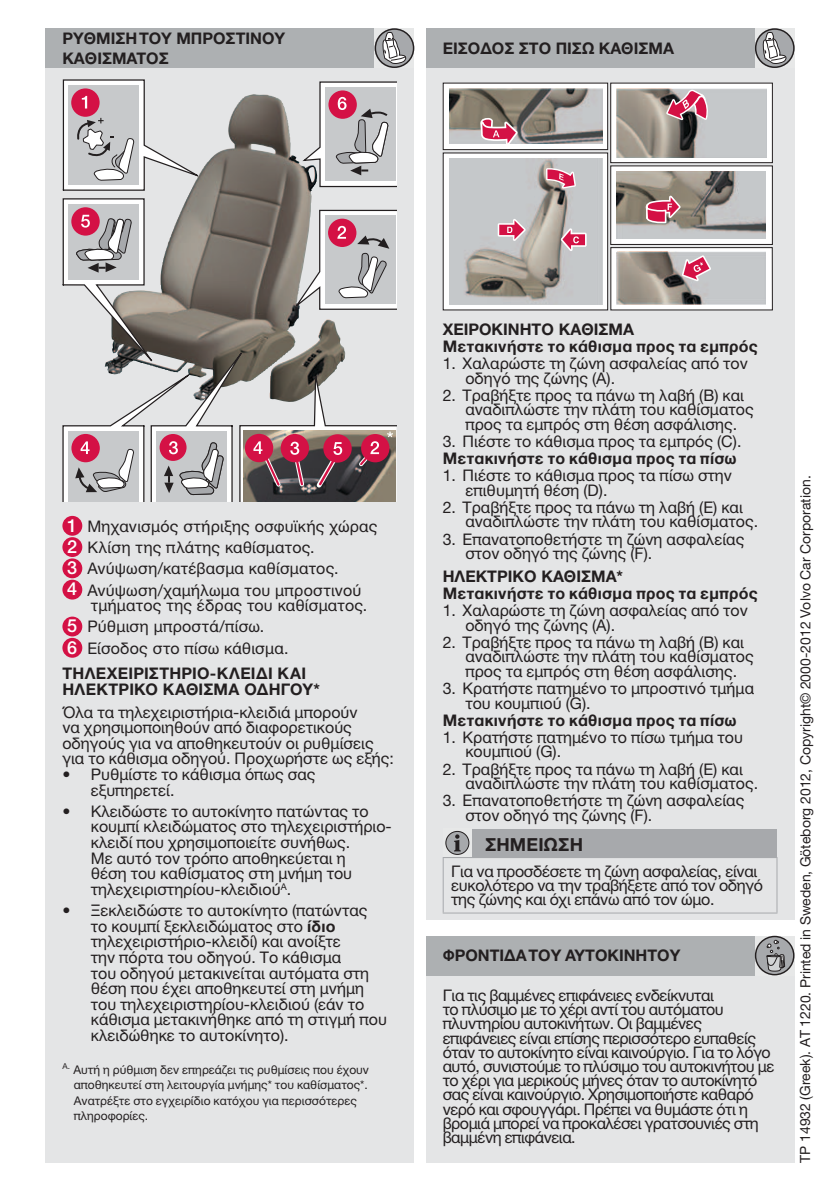
<style>
.page{position:relative;width:840px;height:1191px;background:#fff}
.page>*{position:absolute;margin:0;border:0;box-sizing:border-box;transform-origin:0 0}
.t1{font:700 18px "Helvetica Neue ECG";color:#231f20}
.t2{font:16px/15.6px "Helvetica Neue ECG";color:#231f20}
.t3{font:16px/14.2px "Helvetica Neue ECG";letter-spacing:-.03em;color:#231f20}
.t4{font:700 16px/17.2px "Helvetica Neue ECG";letter-spacing:.015em;color:#231f20}
.t5{font:16px/14px "Helvetica Neue ECG";letter-spacing:-.02em;color:#231f20}
.t6{font:14px "Helvetica Neue ECG";color:#231f20}
.t7{font:12px/15.6px "Helvetica Neue ECG";color:#231f20}
.s1{font-family:"Helvetica Neue";font-weight:500;font-size:18px;color:#fff}
.s2{font-weight:700}
</style>
<div class="page">
<div style="left:45px;top:28px;width:369px;height:1134px;background:#e4e5e6"></div>
<img style="left:187px;top:94px;width:66px;height:104px">
<svg style="left:62px;top:79px;width:148px;height:112px"></svg>
<svg style="left:62px;top:198px;width:334px;height:304px"></svg>
<svg style="left:300px;top:81px;width:96px;height:107px"></svg>
<div style="left:425px;top:935px;width:369px;height:227px;background:#e4e5e6"></div>
<div style="left:425px;top:28px;width:369px;height:892px;background:#e4e5e6"></div>
<svg style="left:612px;top:85px;width:158px;height:76px"></svg>
<div style="left:610px;top:83px;width:162px;height:80px;border:1px solid #231f20"></div>
<div style="left:443px;top:83px;width:164px;height:67px;background:#fff"></div>
<div style="left:442px;top:83px;width:165px;height:67px;border:1px solid #231f20"></div>
<svg style="left:612px;top:249px;width:158px;height:59px;background:#f6f5f4"></svg>
<div style="left:610px;top:247px;width:162px;height:63px;border:1px solid #231f20"></div>
<div style="left:443px;top:153px;width:164px;height:157px;background:#fff"></div>
<div style="left:610px;top:165px;width:162px;height:80px;background:#fff;border:1px solid #231f20"></div>
<img style="left:616px;top:171px;width:149px;height:68px">
<img style="left:616px;top:89px;width:149px;height:69px">
<img style="left:616px;top:252px;width:149px;height:52px">
<img style="left:449px;top:158px;width:153px;height:146px">
<img style="left:449px;top:89px;width:153px;height:55px">
<svg style="left:545px;top:168px;width:30px;height:20px"></svg>
<svg style="left:681px;top:255px;width:29px;height:26px"></svg>
<svg style="left:560px;top:228px;width:26px;height:23px"></svg>
<svg style="left:497px;top:219px;width:28px;height:22px"></svg>
<svg style="left:479px;top:83px;width:39px;height:66px"></svg>
<svg style="left:643px;top:83px;width:65px;height:141px;background:#a58e8c"></svg>
<div style="left:45px;top:28px;width:369px;height:40px;background:#adb0b2"></div>
<div style="left:374px;top:28px;width:40px;height:40px;background:#e7e8e8"></div>
<svg style="left:374px;top:28px;width:40px;height:40px"></svg>
<div style="left:374px;top:28px;width:40px;height:40px;border:1px solid #231f20;border-radius:50%"></div>
<svg style="left:382px;top:31px;width:24px;height:33px"></svg>
<div style="left:425px;top:28px;width:369px;height:40px;background:#adb0b2"></div>
<div style="left:754px;top:28px;width:40px;height:40px;background:#e7e8e8"></div>
<svg style="left:754px;top:28px;width:40px;height:40px"></svg>
<div style="left:754px;top:28px;width:40px;height:40px;border:1px solid #231f20;border-radius:50%"></div>
<svg style="left:762px;top:31px;width:24px;height:33px"></svg>
<div style="left:425px;top:935px;width:369px;height:40px;background:#adb0b2"></div>
<svg style="left:754px;top:935px;width:40px;height:40px"></svg>
<svg style="left:755px;top:936px;width:38px;height:38px"></svg>
<div style="left:754px;top:935px;width:40px;height:40px;border:1px solid #231f20;border-radius:50%"></div>
<svg style="left:765px;top:940px;width:20px;height:32px"></svg>
<div style="left:62px;top:516px;width:20px;height:20px;background:#d41145;border-radius:50%"></div>
<div style="left:62px;top:537px;width:20px;height:20px;background:#d41145;border-radius:50%"></div>
<div style="left:62px;top:558px;width:20px;height:20px;background:#d41145;border-radius:50%"></div>
<div style="left:62px;top:580px;width:20px;height:19px;background:#d41145;border-radius:50%"></div>
<div style="left:62px;top:616px;width:20px;height:20px;background:#d41145;border-radius:50%"></div>
<div style="left:62px;top:638px;width:20px;height:19px;background:#d41145;border-radius:50%"></div>
<div style="left:443px;top:828px;width:333px;height:29px;background:#a7a9ac"></div>
<hr style="left:442px;top:858px;width:1px;height:54px;background:#a7a9ac">
<hr style="left:776px;top:858px;width:1px;height:54px;background:#a7a9ac">
<hr style="left:442px;top:857px;width:335px;height:1px;background:#a7a9ac">
<hr style="left:442px;top:912px;width:335px;height:1px;background:#a7a9ac">
<svg style="left:443px;top:828px;width:28px;height:29px"></svg>
<div style="left:445px;top:831px;width:23px;height:23px;background:#a7a9ac;border-radius:50%"></div>
<div style="left:445px;top:831px;width:24px;height:24px;border:1px solid #231f20;border-radius:50%"></div>
<svg style="left:454px;top:834px;width:6px;height:17px"></svg>
<p class="t4" style="left:62px;top:30px;width:45px">ΡΥΘΜΙΣΗ</p>
<p class="t4" style="left:139px;top:30px;width:50px">ΤΟΥ ΜΠΡΟΣ</p>
<p class="t4" style="left:235px;top:30px;width:51px">ΤΙΝΟΥ</p>
<p class="t4" style="left:62px;top:49px;width:45px">ΚΑΘΙΣΜ</p>
<p class="t4" style="left:127px;top:49px;width:32px">ΑΤΟΣ</p>
<p class="t4" style="left:442px;top:39px;width:11px">ΕΙΣΟΔΟΣ</p>
<p class="t4" style="left:518px;top:39px;width:48px">ΣΤΟ ΠΙΣΩ</p>
<p class="t4" style="left:598px;top:39px;width:45px">ΚΑΘΙΣΜ</p>
<p class="t4" style="left:662px;top:39px;width:12px">Α</p>
<p class="t2" style="left:67px;top:515px;width:312px;line-height:21.2px"><span class="s1">1</span> Μηχανισμός στήριξης οσφυϊκής χώρας <span class="s1">2</span> Κλίση της πλάτης καθίσματος.<br><span class="s1">3</span> Ανύψωση/κατέβασμα καθίσματος.<br><span class="s1">4</span> Ανύψωση/χαμήλωμα του μπροστινού</p>
<p class="t2" style="left:67px;top:595px;width:301px;line-height:21.2px;text-indent:24px">τμήματος της έδρας του καθίσματος.<br><span class="s1">5</span> Ρύθμιση μπροστά/πίσω.<br><span class="s1">6</span> Είσοδος στο πίσω κάθισμα.</p>
<p class="t4" style="left:62px;top:664px;width:21px">ΤΗΛΕΧΕΙΡΙΣ</p>
<p class="t4" style="left:159px;top:664px;width:21px">ΤΗΡΙΟ</p>
<p class="t4" style="left:210px;top:664px;width:17px">-ΚΛΕΙΔΙ</p>
<p class="t4" style="left:277px;top:664px;width:28px">ΚΑΙ</p>
<p class="t4" style="left:62px;top:680px;width:13px">ΗΛΕΚ</p>
<p class="t4" style="left:108px;top:680px;width:21px">ΤΡΙΚΟ</p>
<p class="t4" style="left:163px;top:680px;width:46px">ΚΑΘΙΣΜ</p>
<p class="t4" style="left:228px;top:680px;width:29px">Α ΟΔΗ</p>
<p class="t4" style="left:280px;top:680px;width:41px">ΓΟΥ*</p>
<p class="t2" style="left:62px;top:704px;width:333px">Όλα τα τηλεχειριστήρια-κλειδιά μπορούν<br>να χρησιμοποιηθούν από διαφορετικούς οδηγούς για να αποθηκευτούν οι ρυθμίσεις για το κάθισμα οδηγού. Προχωρήστε ως εξής:</p>
<p class="t2" style="left:91px;top:766px;width:226px;text-indent:-28px">• Ρυθμίστε το κάθισμα όπως σας εξυπηρετεί.</p>
<p class="t2" style="left:91px;top:803px;width:302px;text-indent:-28px">• Κλειδώστε το αυτοκίνητο πατώντας το κουμπί κλειδώματος στο τηλεχειριστήριο&shy;κλειδί που χρησιμοποιείτε συνήθως.<br>Με αυτό τον τρόπο αποθηκεύεται η<br>θέση του καθίσματος στη μνήμη του τηλεχειριστηρίου-κλειδιού<sup>A</sup>.</p>
<p class="t2" style="left:91px;top:902px;width:297px;text-indent:-28px">• Ξεκλειδώστε το αυτοκίνητο (πατώντας το κουμπί ξεκλειδώματος στο <span class="s2">ίδιο </span>τηλεχειριστήριο-κλειδί) και ανοίξτε<br>την πόρτα του οδηγού. Το κάθισμα<br>του οδηγού μετακινείται αυτόματα στη θέση που έχει αποθηκευτεί στη μνήμη του τηλεχειριστηρίου-κλειδιού (εάν το κάθισμα μετακινήθηκε από τη στιγμή που κλειδώθηκε το αυτοκίνητο).</p>
<p class="t7" style="left:74px;top:1061px;width:296px;text-indent:-11px"><sup>A.</sup> Αυτή η ρύθμιση δεν επηρεάζει τις ρυθμίσεις που έχουν αποθηκευτεί στη λειτουργία μνήμης* του καθίσματος*.<br>Ανατρέξτε στο εγχειρίδιο κατόχου για περισσότερες πληροφορίες.</p>
<p class="t4" style="left:442px;top:320px;width:316px">Χειροκίνητο κάθισμα<br>Μετακινήστε το κάθισμα προς τα εμπρός</p>
<p class="t2" style="left:465px;top:356px;width:284px;line-height:14.4px;text-indent:-23px">1. Χαλαρώστε τη ζώνη ασφαλείας από τον οδηγό της ζώνης (A).</p>
<p class="t2" style="left:465px;top:388px;width:289px;line-height:14.4px;text-indent:-23px">2. Τραβήξτε προς τα πάνω τη λαβή (B) και αναδιπλώστε την πλάτη του καθίσματος προς τα εμπρός στη θέση ασφάλισης.</p>
<p class="t2" style="left:442px;top:433px;width:300px">3. Πιέστε το κάθισμα προς τα εμπρός (C).</p>
<p class="t4" style="left:442px;top:449px;width:295px">Μετακινήστε το κάθισμα προς τα πίσω</p>
<p class="t2" style="left:465px;top:468px;width:268px;line-height:14.4px;text-indent:-23px">1. Πιέστε το κάθισμα προς τα πίσω στην επιθυμητή θέση (D).</p>
<p class="t2" style="left:465px;top:500px;width:294px;line-height:14.4px;text-indent:-23px">2. Τραβήξτε προς τα πάνω τη λαβή (Ε) και αναδιπλώστε την πλάτη του καθίσματος.</p>
<p class="t2" style="left:465px;top:532px;width:280px;line-height:14.4px;text-indent:-23px">3. Επανατοποθετήστε τη ζώνη ασφαλείας στον οδηγό της ζώνης (F).</p>
<p class="t4" style="left:442px;top:567px;width:316px">Ηλεκτρικό κάθ ισμα*<br>Μετακινήστε το κάθισμα προς τα εμπρός</p>
<p class="t2" style="left:465px;top:603px;width:284px;line-height:14.4px;text-indent:-23px">1. Χαλαρώστε τη ζώνη ασφαλείας από τον οδηγό της ζώνης (A).</p>
<p class="t2" style="left:465px;top:635px;width:289px;line-height:14.4px;text-indent:-23px">2. Τραβήξτε προς τα πάνω τη λαβή (B) και αναδιπλώστε την πλάτη του καθίσματος προς τα εμπρός στη θέση ασφάλισης.</p>
<p class="t2" style="left:465px;top:681px;width:290px;line-height:14.4px;text-indent:-23px">3. Κρατήστε πατημένο το μπροστινό τμήμα του κουμπιού (G).</p>
<p class="t4" style="left:442px;top:711px;width:295px">Μετακινήστε το κάθισμα προς τα πίσω</p>
<p class="t2" style="left:465px;top:730px;width:279px;line-height:14.4px;text-indent:-23px">1. Κρατήστε πατημένο το πίσω τμήμα του κουμπιού (G).</p>
<p class="t2" style="left:465px;top:762px;width:294px;line-height:14.4px;text-indent:-23px">2. Τραβήξτε προς τα πάνω τη λαβή (Ε) και αναδιπλώστε την πλάτη του καθίσματος.</p>
<p class="t2" style="left:465px;top:793px;width:280px;line-height:14.4px;text-indent:-23px">3. Επανατοποθετήστε τη ζώνη ασφαλείας στον οδηγό της ζώνης (F).</p>
<p class="t1" style="left:484px;top:833px;width:14px">ΣΗΜΕΙΩΣΗ</p>
<p class="t5" style="left:451px;top:864px;width:313px">Για να προσδέσετε τη ζώνη ασφαλείας, είναι ευκολότερο να την τραβήξετε από τον οδηγό της ζώνης και όχι επάνω από τον ώμο.</p>
<p class="t4" style="left:442px;top:946px;width:24px">ΦΡΟΝ</p>
<p class="t4" style="left:489px;top:946px;width:117px">ΤΙΔΑ ΤΟΥ ΑΥΤΟΚΙΝΗ</p>
<p class="t4" style="left:647px;top:946px;width:34px">ΤΟΥ</p>
<p class="t3" style="left:442px;top:988px;width:333px">Για τις βαμμένες επιφάνειες ενδείκνυται<br>το πλύσιμο με το χέρι αντί του αυτόματου πλυντηρίου αυτοκινήτων. Οι βαμμένες επιφάνειες είναι επίσης περισσότερο ευπαθείς όταν το αυτοκίνητο είναι καινούργιο. Για το λόγο αυτό, συνιστούμε το πλύσιμο του αυτοκινήτου με το χέρι για μερικούς μήνες όταν το αυτοκίνητό σας είναι καινούργιο. Χρησιμοποιήστε καθαρό νερό και σφουγγάρι. Πρέπει να θυμάστε ότι η βρομιά μπορεί να προκαλέσει γρατσουνιές στη βαμμένη επιφάνεια.</p>
<p class="t6" style="left:796px;top:1162px;width:688px;rotate:-90deg">TP 14932 (Greek). AT 1220. Printed in Sweden, Göteborg 2012, Copyright© 2000-2012 Volvo Car Corporation.</p>
</div>
